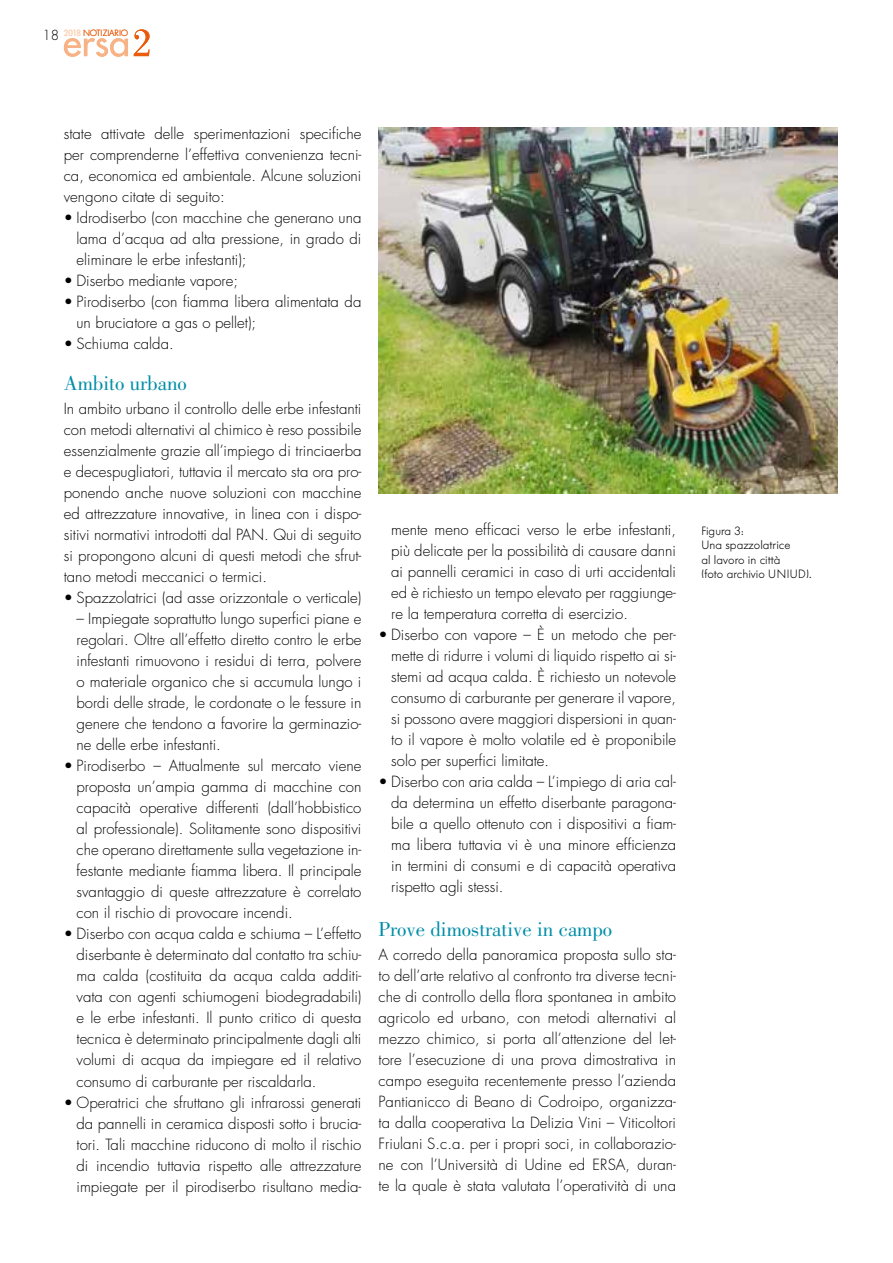
<style>
.page{position:relative;width:893px;height:1263px;background:#fff}
.page>*{position:absolute;margin:0;border:0;box-sizing:border-box;transform-origin:0 0}
.t1{font:21px "Bodoni";color:#008ea8}
.t2{font:300 15px/21px "Futura Std";color:#000;text-align:justify}
.t3{font:300 13.5px "Futura Std";color:#000}
.t4{font:300 12px/14.4px "Futura BQ";color:#000}
.t5{font:300 9px "Futura BQ";letter-spacing:-.01em;color:#ea5b0b}
.s1{font-weight:400;color:#fbd3b6}
</style>
<div class="page">
<svg style="left:64px;top:38px;width:64px;height:19px"></svg>
<svg style="left:134px;top:29px;width:16px;height:27px"></svg>
<img style="left:378px;top:128px;width:460px;height:365px">
<p class="t5" style="left:64px;top:28px;width:66px"><span class="s1">2018</span> NOTIZIARIO</p>
<p class="t3" style="left:43px;top:27px;width:18px">18</p>
<p class="t2" style="left:64px;top:123px;width:299px">state attivate delle sperimentazioni specifiche per comprenderne l’effettiva convenienza tecni&shy;ca, economica ed ambientale. Alcune soluzioni vengono citate di seguito:</p>
<p class="t2" style="left:77px;top:207px;width:286px;text-indent:-13px">• Idrodiserbo (con macchine che generano una lama d’acqua ad alta pressione, in grado di eliminare le erbe infestanti);</p>
<p class="t2" style="left:64px;top:270px;width:176px">• Diserbo mediante vapore;</p>
<p class="t2" style="left:77px;top:291px;width:286px;text-indent:-13px">• Pirodiserbo (con fiamma libera alimentata da un bruciatore a gas o pellet);</p>
<p class="t2" style="left:64px;top:333px;width:111px">• Schiuma calda.</p>
<h1 class="t1" style="left:64px;top:372px;width:125px">Ambito urbano</h1>
<p class="t2" style="left:64px;top:399px;width:299px">In ambito urbano il controllo delle erbe infestanti con metodi alternativi al chimico è reso possibile essenzialmente grazie all’impiego di trinciaerba e decespugliatori, tuttavia il mercato sta ora pro&shy;ponendo anche nuove soluzioni con macchine ed attrezzature innovative, in linea con i dispo&shy;sitivi normativi introdotti dal PAN. Qui di seguito si propongono alcuni di questi metodi che sfrut&shy;tano metodi meccanici o termici.</p>
<p class="t2" style="left:64px;top:588px;width:299px">• Spazzolatrici (ad asse orizzontale o verticale)</p>
<p class="t2" style="left:77px;top:609px;width:286px">– Impiegate soprattutto lungo superfici piane e regolari. Oltre all’effetto diretto contro le erbe infestanti rimuovono i residui di terra, polvere o materiale organico che si accumula lungo i bordi delle strade, le cordonate o le fessure in genere che tendono a favorire la germinazio&shy;ne delle erbe infestanti.</p>
<p class="t2" style="left:77px;top:756px;width:286px;text-indent:-13px">• Pirodiserbo – Attualmente sul mercato viene proposta un’ampia gamma di macchine con capacità operative differenti (dall’hobbistico al professionale). Solitamente sono dispositivi che operano direttamente sulla vegetazione in&shy;festante mediante fiamma libera. Il principale svantaggio di queste attrezzature è correlato con il rischio di provocare incendi.</p>
<p class="t2" style="left:77px;top:924px;width:286px;text-indent:-13px">• Diserbo con acqua calda e schiuma – L’effetto diserbante è determinato dal contatto tra schiu&shy;ma calda (costituita da acqua calda additi&shy;vata con agenti schiumogeni biodegradabili) e le erbe infestanti. Il punto critico di questa tecnica è determinato principalmente dagli alti volumi di acqua da impiegare ed il relativo consumo di carburante per riscaldarla.</p>
<p class="t2" style="left:77px;top:1092px;width:286px;text-indent:-13px">• Operatrici che sfruttano gli infrarossi generati da pannelli in ceramica disposti sotto i brucia&shy;tori. Tali macchine riducono di molto il rischio di incendio tuttavia rispetto alle attrezzature impiegate per il pirodiserbo risultano media-</p>
<p class="t2" style="left:391px;top:520px;width:286px">mente meno efficaci verso le erbe infestanti, più delicate per la possibilità di causare danni ai pannelli ceramici in caso di urti accidentali ed è richiesto un tempo elevato per raggiunge&shy;re la temperatura corretta di esercizio.</p>
<p class="t2" style="left:391px;top:625px;width:286px;text-indent:-13px">• Diserbo con vapore – È un metodo che per&shy;mette di ridurre i volumi di liquido rispetto ai si&shy;stemi ad acqua calda. È richiesto un notevole consumo di carburante per generare il vapore, si possono avere maggiori dispersioni in quan&shy;to il vapore è molto volatile ed è proponibile solo per superfici limitate.</p>
<p class="t2" style="left:391px;top:772px;width:286px;text-indent:-13px">• Diserbo con aria calda – L’impiego di aria cal&shy;da determina un effetto diserbante paragona&shy;bile a quello ottenuto con i dispositivi a fiam&shy;ma libera tuttavia vi è una minore efficienza in termini di consumi e di capacità operativa rispetto agli stessi.</p>
<h1 class="t1" style="left:378px;top:917px;width:235px">Prove dimostrative in campo</h1>
<p class="t2" style="left:378px;top:944px;width:299px">A corredo della panoramica proposta sullo sta&shy;to dell’arte relativo al confronto tra diverse tecni&shy;che di controllo della flora spontanea in ambito agricolo ed urbano, con metodi alternativi al mezzo chimico, si porta all’attenzione del let&shy;tore l’esecuzione di una prova dimostrativa in campo eseguita recentemente presso l’azienda Pantianicco di Beano di Codroipo, organizza&shy;ta dalla cooperativa La Delizia Vini – Viticoltori Friulani S.c.a. per i propri soci, in collaborazio&shy;ne con l’Università di Udine ed ERSA, duran&shy;te la quale è stata valutata l’operatività di una</p>
<p class="t4" style="left:701px;top:524px;width:112px">Figura 3:<br>Una spazzolatrice<br>al lavoro in città<br>(foto archivio UNIUD).</p>
</div>
